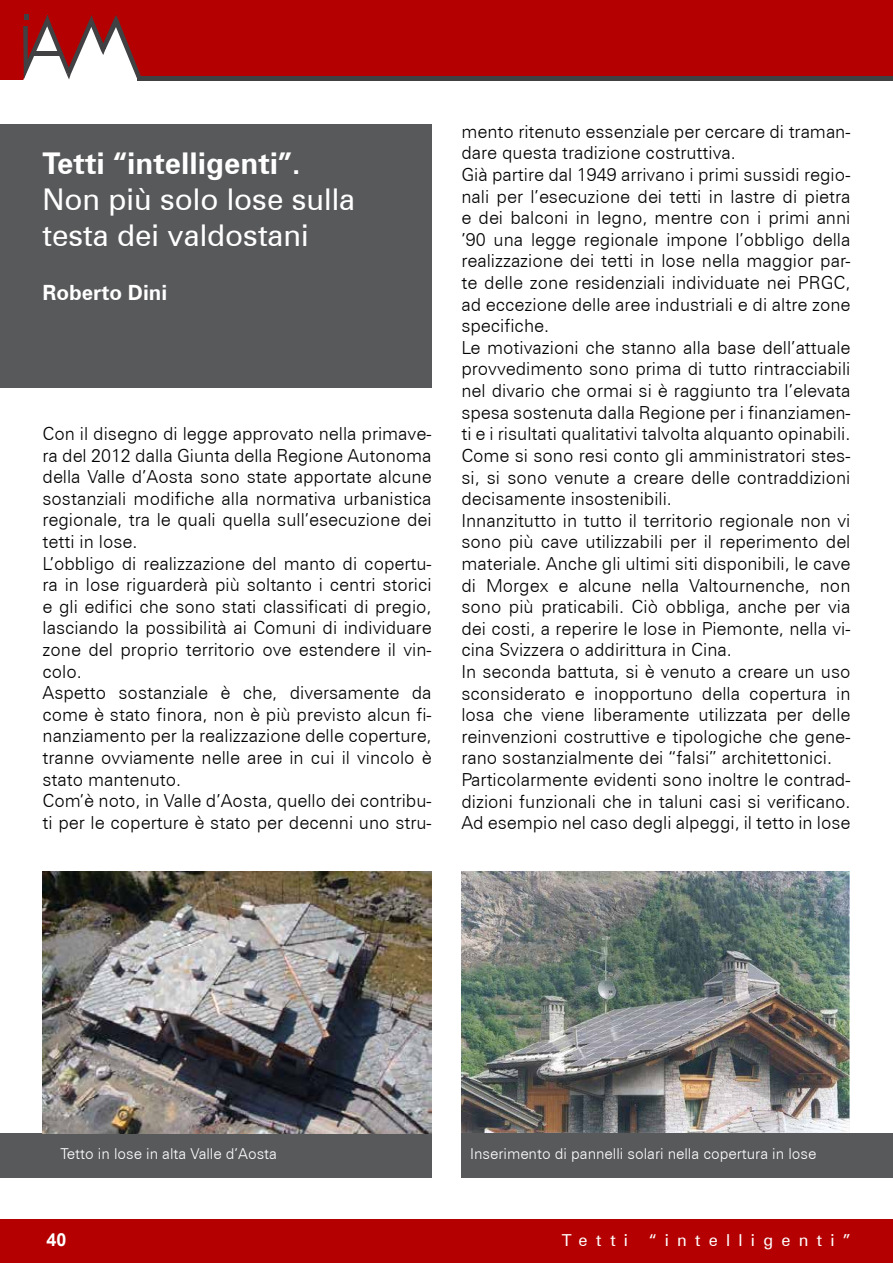
<style>
.page{position:relative;width:893px;height:1263px;background:#fff}
.page>*{position:absolute;margin:0;border:0;box-sizing:border-box;transform-origin:0 0}
.t1{font:30px/36px "Zurich BT";color:#fff}
.t2{font:700 30px "Zurich BT";color:#fff}
.t3{font:700 21px "Zurich BT";color:#fff}
.t4{font:300 18px/21.6px "Zurich BT";color:#000}
.t5{font:700 18px "Arial";color:#fff}
.t6{font:16.5px "Zurich BT";letter-spacing:.505em;color:#fff}
.t7{font:300 15px "Zurich BT";color:#fff}
</style>
<div class="page">
<div style="left:0;top:1219px;width:893px;height:44px;background:#b40000"></div>
<div style="left:0;top:0;width:893px;height:79px;background:#b40000"></div>
<svg style="left:23px;top:14px;width:118px;height:67px"></svg>
<hr style="left:137px;top:76px;width:756px;height:4px;background:#414042">
<div style="left:0;top:124px;width:432px;height:263px;background:#58595b"></div>
<img style="left:461px;top:872px;width:389px;height:261px">
<div style="left:0;top:1133px;width:432px;height:45px;background:#58595b"></div>
<div style="left:461px;top:1133px;width:432px;height:45px;background:#58595b"></div>
<img style="left:42px;top:872px;width:390px;height:261px">
<h1 class="t2" style="left:43px;top:145px;width:260px">Tetti “intelligenti”.</h1>
<h1 class="t1" style="left:43px;top:181px;width:314px">Non più solo lose sulla testa dei valdostani</h1>
<p class="t3" style="left:43px;top:280px;width:126px">Roberto Dini</p>
<p class="t4" style="left:43px;top:423px;width:391px">Con il disegno di legge approvato nella primave&shy;ra del 2012 dalla Giunta della Regione Autonoma della Valle d’Aosta sono state apportate alcune sostanziali modifiche alla normativa urbanistica regionale, tra le quali quella sull’esecuzione dei tetti in lose.<br>L’obbligo di realizzazione del manto di copertu&shy;ra in lose riguarderà più soltanto i centri storici e gli edifici che sono stati classificati di pregio, lasciando la possibilità ai Comuni di individuare zone del proprio territorio ove estendere il vin&shy;colo.<br>Aspetto sostanziale è che, diversamente da come è stato finora, non è più previsto alcun fi&shy;nanziamento per la realizzazione delle coperture, tranne ovviamente nelle aree in cui il vincolo è stato mantenuto.<br>Com’è noto, in Valle d’Aosta, quello dei contribu&shy;ti per le coperture è stato per decenni uno stru-</p>
<p class="t4" style="left:461px;top:120px;width:391px">mento ritenuto essenziale per cercare di traman&shy;dare questa tradizione costruttiva.<br>Già partire dal 1949 arrivano i primi sussidi regio&shy;nali per l’esecuzione dei tetti in lastre di pietra e dei balconi in legno, mentre con i primi anni ’90 una legge regionale impone l’obbligo della realizzazione dei tetti in lose nella maggior par&shy;te delle zone residenziali individuate nei PRGC, ad eccezione delle aree industriali e di altre zone specifiche.<br>Le motivazioni che stanno alla base dell’attuale provvedimento sono prima di tutto rintracciabili nel divario che ormai si è raggiunto tra l’elevata spesa sostenuta dalla Regione per i finanziamen&shy;ti e i risultati qualitativi talvolta alquanto opinabili.<br>Come si sono resi conto gli amministratori stes&shy;si, si sono venute a creare delle contraddizioni decisamente insostenibili.<br>Innanzitutto in tutto il territorio regionale non vi sono più cave utilizzabili per il reperimento del materiale. Anche gli ultimi siti disponibili, le cave di Morgex e alcune nella Valtournenche, non sono più praticabili. Ciò obbliga, anche per via dei costi, a reperire le lose in Piemonte, nella vi&shy;cina Svizzera o addirittura in Cina.<br>In seconda battuta, si è venuto a creare un uso sconsiderato e inopportuno della copertura in losa che viene liberamente utilizzata per delle reinvenzioni costruttive e tipologiche che gene&shy;rano sostanzialmente dei “falsi” architettonici.<br>Particolarmente evidenti sono inoltre le contrad&shy;dizioni funzionali che in taluni casi si verificano.<br>Ad esempio nel caso degli alpeggi, il tetto in lose</p>
<p class="t7" style="left:60px;top:1144px;width:218px">Tetto in lose in alta Valle d’Aosta</p>
<p class="t7" style="left:470px;top:1144px;width:348px">Inserimento di pannelli solari nella copertura in lose</p>
<p class="t5" style="left:46px;top:1228px;width:22px">40</p>
<p class="t6" style="left:562px;top:1230px;width:68px">Tetti</p>
<p class="t6" style="left:649px;top:1230px;width:203px">“intelligenti”</p>
</div>
